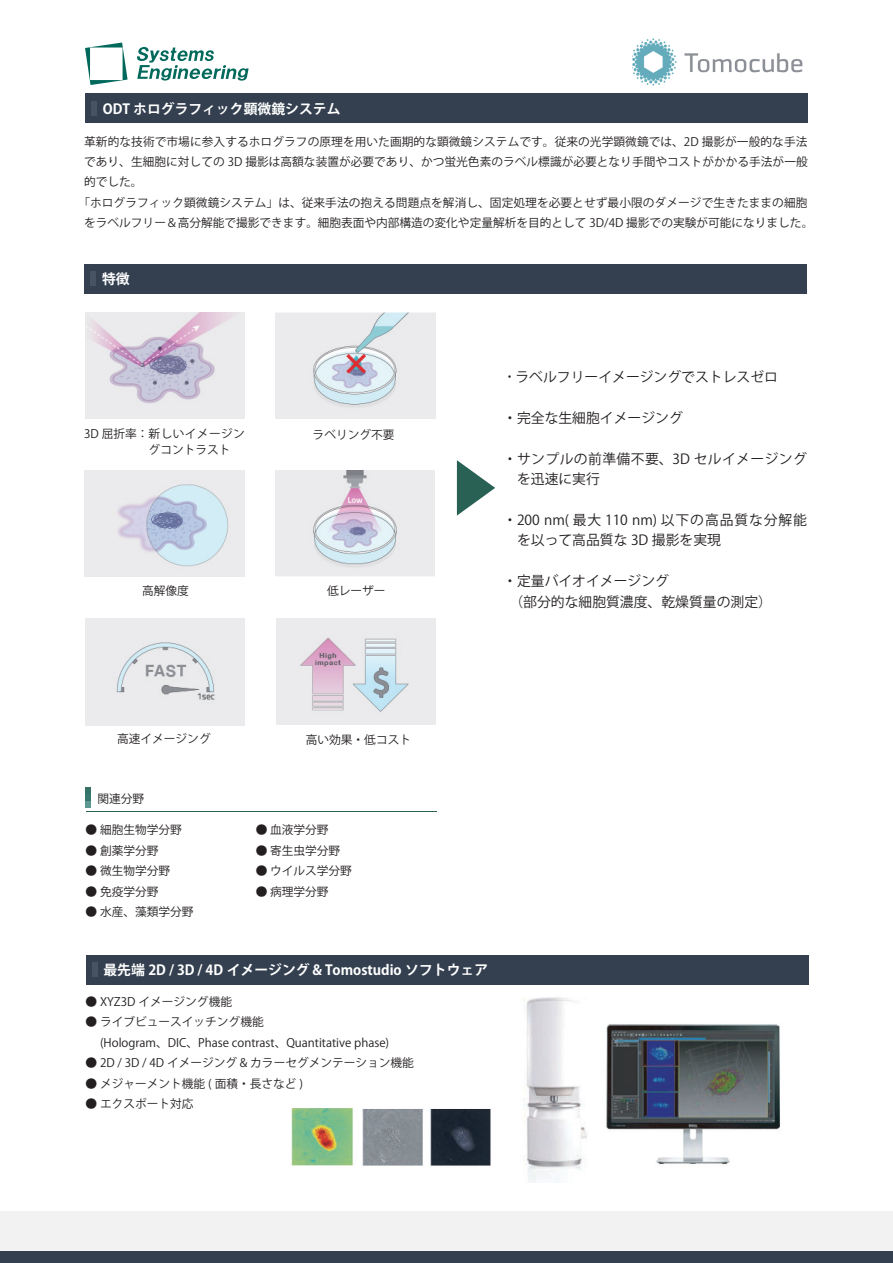
<style>
.page{position:relative;width:893px;height:1263px;background:#fff}
.page>*{position:absolute;margin:0;border:0;box-sizing:border-box;transform-origin:0 0}
.t1{font:13.8px/20.4px "Koz Go Pr 6 N";color:#231f20}
.t2{font:700 13.8px "Koz Go Pr 6 N";color:#fff}
.t3{font:13.8px/20.4px "Koz Go Pr 6 N";letter-spacing:.03em;color:#231f20}
.t4{font:11.7px/20.4px "Koz Go Pr 6 N";color:#231f20}
.s1{font-size:11.7px}
</style>
<div class="page">
<img style="left:511px;top:984px;width:281px;height:198px">
<img style="left:362px;top:1109px;width:129px;height:57px">
<img style="left:291px;top:1108px;width:62px;height:58px">
<svg style="left:85px;top:43px;width:43px;height:42px"></svg>
<svg style="left:137px;top:47px;width:112px;height:34px"></svg>
<div style="left:86px;top:955px;width:722px;height:29px;background:#344050"></div>
<div style="left:92px;top:962px;width:6px;height:15px;background:#475361"></div>
<img style="left:632px;top:38px;width:171px;height:47px">
<hr style="left:86px;top:811px;width:350px;height:1px;background:#296154">
<svg style="left:86px;top:787px;width:5px;height:21px"></svg>
<div style="left:84px;top:264px;width:723px;height:29px;background:#344050"></div>
<div style="left:90px;top:271px;width:6px;height:15px;background:#475361"></div>
<img style="left:86px;top:312px;width:159px;height:106px">
<img style="left:84px;top:470px;width:161px;height:106px">
<img style="left:86px;top:619px;width:159px;height:106px">
<img style="left:276px;top:312px;width:159px;height:106px">
<img style="left:276px;top:470px;width:159px;height:106px">
<img style="left:277px;top:619px;width:159px;height:106px">
<svg style="left:457px;top:460px;width:38px;height:56px"></svg>
<div style="left:85px;top:94px;width:723px;height:29px;background:#344050"></div>
<div style="left:91px;top:101px;width:6px;height:15px;background:#475361"></div>
<div style="left:0;top:1212px;width:893px;height:51px;background:#f1f2f1"></div>
<div style="left:0;top:1251px;width:893px;height:12px;background:#344050"></div>
<p class="t2" style="left:103px;top:101px;width:239px">ODT ホログラフィック顕微鏡システム</p>
<p class="t4" style="left:84px;top:131px;width:725px">革新的な技術で市場に参入するホログラフの原理を用いた画期的な顕微鏡システムです。従来の光学顕微鏡では、2D 撮影が一般的な手法</p>
<p class="t4" style="left:84px;top:152px;width:725px">であり、生細胞に対しての 3D 撮影は高額な装置が必要であり、かつ蛍光色素のラベル標識が必要となり手間やコストがかかる手法が一般</p>
<p class="t4" style="left:84px;top:172px;width:60px">的でした。</p>
<p class="t4" style="left:78px;top:193px;width:731px">「ホログラフィック顕微鏡システム」は、従来手法の抱える問題点を解消し、固定処理を必要とせず最小限のダメージで生きたままの細胞</p>
<p class="t4" style="left:84px;top:213px;width:731px">をラベルフリー＆高分解能で撮影できます。細胞表面や内部構造の変化や定量解析を目的として 3D/4D 撮影での実験が可能になりました。</p>
<p class="t2" style="left:102px;top:271px;width:29px">特徴</p>
<p class="t4" style="left:149px;top:426px;width:98px;line-height:15.9px;text-indent:-64px">3D 屈折率：新しいイメージングコントラスト</p>
<p class="t4" style="left:313px;top:424px;width:83px">ラベリング不要</p>
<p class="t4" style="left:142px;top:580px;width:48px">高解像度</p>
<p class="t4" style="left:327px;top:580px;width:60px">低レーザー</p>
<p class="t1" style="left:504px;top:367px;width:276px"><span class="s1">・</span>ラベルフリーイメージングでストレスゼロ</p>
<p class="t1" style="left:503px;top:408px;width:181px">・完全な生細胞イメージング</p>
<p class="t3" style="left:517px;top:449px;width:291px;text-indent:-14px">・サンプルの前準備不要、3D セルイメージングを迅速に実行</p>
<p class="t1" style="left:517px;top:510px;width:292px;text-indent:-14px">・200 nm( 最大 110 nm) 以下の高品質な分解能を以って高品質な 3D 撮影を実現</p>
<p class="t1" style="left:509px;top:571px;width:264px;text-indent:-6px">・定量バイオイメージング<br>（部分的な細胞質濃度、乾燥質量の測定）</p>
<p class="t4" style="left:117px;top:729px;width:95px">高速イメージング</p>
<p class="t4" style="left:306px;top:730px;width:107px">高い効果・低コスト</p>
<p class="t4" style="left:98px;top:789px;width:48px">関連分野</p>
<p class="t4" style="left:86px;top:820px;width:98px">● 細胞生物学分野</p>
<p class="t4" style="left:256px;top:820px;width:74px">● 血液学分野</p>
<p class="t4" style="left:86px;top:840px;width:74px">● 創薬学分野</p>
<p class="t4" style="left:256px;top:840px;width:86px">● 寄生虫学分野</p>
<p class="t4" style="left:86px;top:861px;width:86px">● 微生物学分野</p>
<p class="t4" style="left:256px;top:861px;width:98px">● ウイルス学分野</p>
<p class="t4" style="left:86px;top:881px;width:74px">● 免疫学分野</p>
<p class="t4" style="left:256px;top:881px;width:74px">● 病理学分野</p>
<p class="t4" style="left:86px;top:902px;width:109px">● 水産、藻類学分野</p>
<p class="t2" style="left:103px;top:962px;width:386px">最先端 2D / 3D / 4D イメージング &amp; Tomostudio ソフトウェア</p>
<p class="t4" style="left:86px;top:992px;width:148px">● XYZ3D イメージング機能</p>
<p class="t4" style="left:86px;top:1012px;width:305px">● ライブビュースイッチング機能<br>　 (Hologram、DIC、Phase contrast、Quantitative phase)</p>
<p class="t4" style="left:86px;top:1053px;width:330px">● 2D / 3D / 4D イメージング &amp; カラーセグメンテーション機能</p>
<p class="t4" style="left:86px;top:1073px;width:219px">● メジャーメント機能 ( 面積・長さなど )</p>
<p class="t4" style="left:86px;top:1094px;width:109px">● エクスポート対応</p>
</div>
